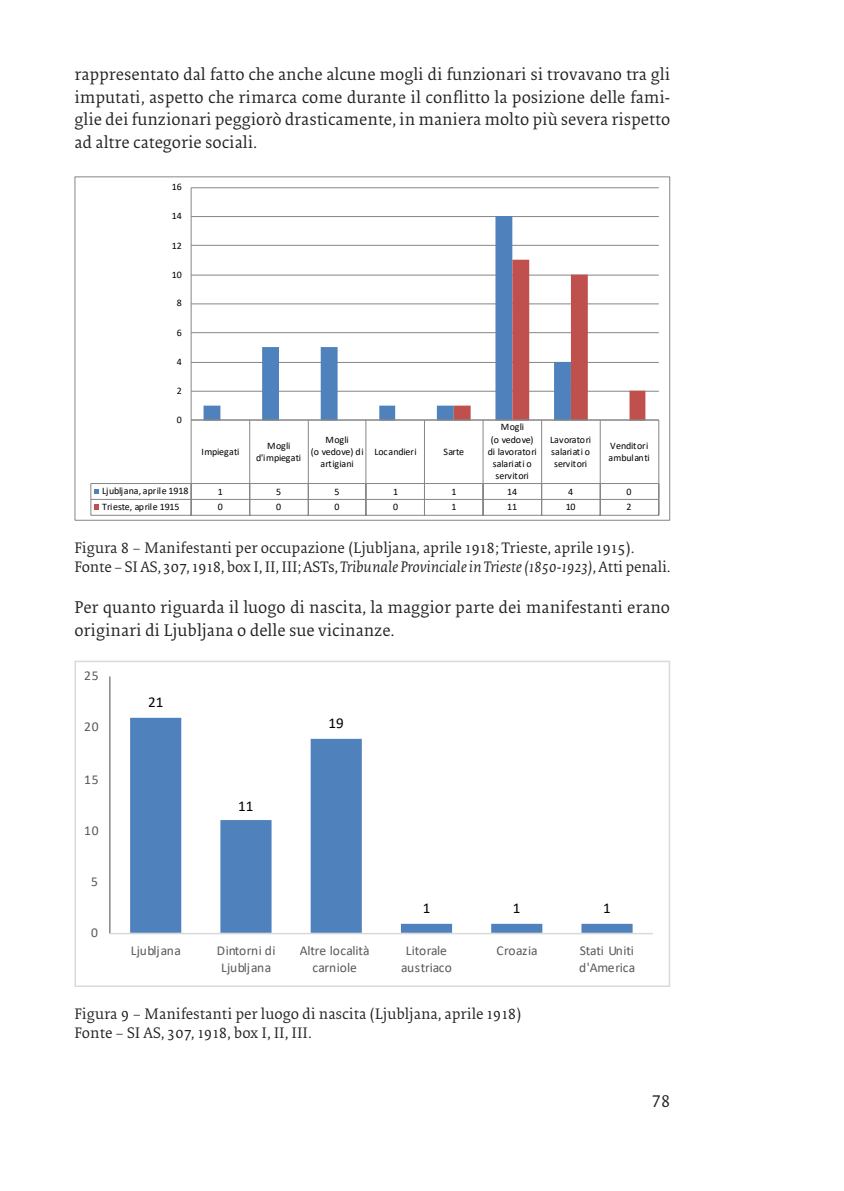
<style>
.page{position:relative;width:844px;height:1191px;background:#fff}
.page>*{position:absolute;margin:0;border:0;box-sizing:border-box;transform-origin:0 0}
.txt_non_rientrato{font:17.5px/22.8px "Collis Roman Txt";color:#231f20;text-align:justify}
.didascalia{font:17.5px/22.8px "Collis Roman Txt";color:#231f20}
.t1{font:17.5px "Collis Roman Tab";color:#231f20}
.didascalia-2{font:15.75px "Collis Roman Txt";color:#231f20}
.t2{font:15.05px "Calibri";color:#000}
.t3{font:13.47px/16.4px "Calibri";letter-spacing:-.005em;color:#595959;text-align:center}
.t4{font:9.97px/11.9px "Calibri";letter-spacing:-.005em;color:#000;text-align:center}
.t5{font:9.97px/13px "Calibri";letter-spacing:-.025em;color:#000;text-align:center}
.s1{font-family:"Collis Italic Txt"}
</style>
<div class="page">
<hr style="left:191px;top:391px;width:467px;height:1px;background:#868686">
<hr style="left:191px;top:362px;width:467px;height:1px;background:#868686">
<hr style="left:191px;top:332px;width:467px;height:1px;background:#868686">
<hr style="left:191px;top:303px;width:467px;height:1px;background:#868686">
<hr style="left:191px;top:275px;width:467px;height:1px;background:#868686">
<hr style="left:191px;top:245px;width:467px;height:1px;background:#868686">
<hr style="left:191px;top:216px;width:467px;height:1px;background:#868686">
<hr style="left:191px;top:187px;width:467px;height:1px;background:#868686">
<svg style="left:203px;top:216px;width:367px;height:203px"></svg>
<svg style="left:453px;top:260px;width:192px;height:159px"></svg>
<hr style="left:190px;top:188px;width:1px;height:232px;background:#868686">
<hr style="left:191px;top:419px;width:467px;height:1px;background:#868686">
<hr style="left:190px;top:420px;width:1px;height:63px;background:#868686">
<hr style="left:249px;top:420px;width:1px;height:63px;background:#868686">
<hr style="left:308px;top:420px;width:1px;height:63px;background:#868686">
<hr style="left:365px;top:420px;width:1px;height:63px;background:#868686">
<hr style="left:424px;top:420px;width:1px;height:63px;background:#868686">
<hr style="left:482px;top:420px;width:1px;height:63px;background:#868686">
<hr style="left:541px;top:420px;width:1px;height:63px;background:#868686">
<hr style="left:599px;top:420px;width:1px;height:63px;background:#868686">
<hr style="left:658px;top:420px;width:1px;height:63px;background:#868686">
<hr style="left:91px;top:483px;width:567px;height:1px;background:#868686">
<hr style="left:91px;top:499px;width:567px;height:1px;background:#868686">
<hr style="left:91px;top:515px;width:567px;height:1px;background:#868686">
<svg style="left:190px;top:484px;width:1px;height:31px"></svg>
<svg style="left:249px;top:484px;width:1px;height:31px"></svg>
<svg style="left:308px;top:484px;width:1px;height:31px"></svg>
<svg style="left:365px;top:484px;width:1px;height:31px"></svg>
<svg style="left:424px;top:484px;width:1px;height:31px"></svg>
<svg style="left:482px;top:484px;width:1px;height:31px"></svg>
<svg style="left:541px;top:484px;width:1px;height:31px"></svg>
<svg style="left:599px;top:484px;width:1px;height:31px"></svg>
<svg style="left:658px;top:483px;width:1px;height:32px"></svg>
<svg style="left:90px;top:483px;width:9px;height:32px"></svg>
<svg style="left:130px;top:718px;width:502px;height:214px"></svg>
<hr style="left:109px;top:676px;width:1px;height:257px;background:#868686">
<hr style="left:110px;top:932px;width:542px;height:2px;background:#d9d9d9">
<div style="left:74px;top:660px;width:596px;height:327px;border:2px solid #d9d9d9"></div>
<p class="txt_non_rientrato" style="left:74px;top:64px;width:597px">rappresentato dal fatto che anche alcune mogli di funzionari si trovavano tra gli imputati, aspetto che rimarca come durante il conflitto la posizione delle fami&shy;glie dei funzionari peggiorò drasticamente, in maniera molto più severa rispetto ad altre categorie sociali.</p>
<p class="t4" style="left:172px;top:181px;width:11px">16</p>
<p class="t4" style="left:172px;top:209px;width:11px">14</p>
<p class="t4" style="left:172px;top:239px;width:11px">12</p>
<p class="t4" style="left:172px;top:268px;width:11px">10</p>
<p class="t4" style="left:177px;top:297px;width:7px">8</p>
<p class="t4" style="left:177px;top:327px;width:7px">6</p>
<p class="t4" style="left:177px;top:355px;width:7px">4</p>
<p class="t4" style="left:177px;top:384px;width:7px">2</p>
<p class="t4" style="left:177px;top:414px;width:7px">0</p>
<p class="t4" style="left:201px;top:446px;width:39px">Impiegati</p>
<p class="t4" style="left:256px;top:440px;width:46px">Mogli d'impiegati</p>
<p class="t4" style="left:311px;top:434px;width:54px">Mogli<br>(o vedove) di artigiani</p>
<p class="t4" style="left:374px;top:446px;width:43px">Locandieri</p>
<p class="t4" style="left:443px;top:446px;width:22px">Sarte</p>
<p class="t5" style="left:491px;top:420px;width:44px">Mogli<br>(o vedove)</p>
<p class="t4" style="left:487px;top:446px;width:50px">di lavoratori salariati o servitori</p>
<p class="t4" style="left:550px;top:434px;width:42px;text-align:justify">Lavoratori salariati o servitori</p>
<p class="t4" style="left:608px;top:440px;width:42px;text-align:left">Venditori ambulanti</p>
<p class="t4" style="left:102px;top:484px;width:88px">Ljubljana, aprile 1918</p>
<p class="t4" style="left:218px;top:485px;width:7px">1</p>
<p class="t4" style="left:276px;top:485px;width:7px">5</p>
<p class="t4" style="left:334px;top:485px;width:7px">5</p>
<p class="t4" style="left:393px;top:485px;width:7px">1</p>
<p class="t4" style="left:451px;top:485px;width:7px">1</p>
<p class="t4" style="left:507px;top:485px;width:11px">14</p>
<p class="t4" style="left:568px;top:485px;width:7px">4</p>
<p class="t4" style="left:626px;top:485px;width:7px">0</p>
<p class="t4" style="left:102px;top:500px;width:79px">Trieste, aprile 1915</p>
<p class="t4" style="left:218px;top:500px;width:7px">0</p>
<p class="t4" style="left:276px;top:500px;width:7px">0</p>
<p class="t4" style="left:334px;top:500px;width:7px">0</p>
<p class="t4" style="left:393px;top:500px;width:7px">0</p>
<p class="t4" style="left:451px;top:500px;width:7px">1</p>
<p class="t4" style="left:507px;top:500px;width:11px">11</p>
<p class="t4" style="left:565px;top:500px;width:11px">10</p>
<p class="t4" style="left:626px;top:500px;width:7px">2</p>
<p class="didascalia-2" style="left:74px;top:540px;width:561px">Figura 8 – Manifestanti per occupazione (Ljubljana, aprile 1918; Trieste, aprile 1915).</p>
<p class="didascalia-2" style="left:74px;top:558px;width:597px">Fonte – SI AS, 307, 1918, box I, II, III;ASTs, <span class="s1">Tribunale Provinciale in Trieste (1850-1923)</span>, Atti penali.</p>
<p class="didascalia" style="left:74px;top:597px;width:597px">Per quanto riguarda il luogo di nascita, la maggior parte dei manifestanti erano originari di Ljubljana o delle sue vicinanze.</p>
<p class="t3" style="left:84px;top:667px;width:16px">25</p>
<p class="t3" style="left:84px;top:718px;width:16px">20</p>
<p class="t3" style="left:84px;top:771px;width:16px">15</p>
<p class="t3" style="left:84px;top:822px;width:16px">10</p>
<p class="t3" style="left:91px;top:873px;width:8px">5</p>
<p class="t3" style="left:91px;top:924px;width:8px">0</p>
<p class="t2" style="left:148px;top:692px;width:17px">21</p>
<p class="t2" style="left:238px;top:795px;width:17px">11</p>
<p class="t2" style="left:328px;top:713px;width:17px">19</p>
<p class="t2" style="left:422px;top:898px;width:9px">1</p>
<p class="t2" style="left:513px;top:898px;width:9px">1</p>
<p class="t2" style="left:603px;top:898px;width:9px">1</p>
<p class="t3" style="left:131px;top:942px;width:52px">Ljubljana</p>
<p class="t3" style="left:217px;top:942px;width:60px">Dintorni di<br>Ljubljana</p>
<p class="t3" style="left:300px;top:942px;width:71px">Altre località carniole</p>
<p class="t3" style="left:401px;top:942px;width:52px">Litorale austriaco</p>
<p class="t3" style="left:496px;top:942px;width:43px">Croazia</p>
<p class="t3" style="left:579px;top:942px;width:58px;text-align:left">Stati Uniti d'America</p>
<p class="didascalia-2" style="left:74px;top:1006px;width:448px">Figura 9 – Manifestanti per luogo di nascita (Ljubljana, aprile 1918)</p>
<p class="didascalia-2" style="left:74px;top:1025px;width:238px">Fonte – SI AS, 307, 1918, box I, II, III.</p>
<p class="t1" style="left:651px;top:1092px;width:20px">78</p>
</div>
